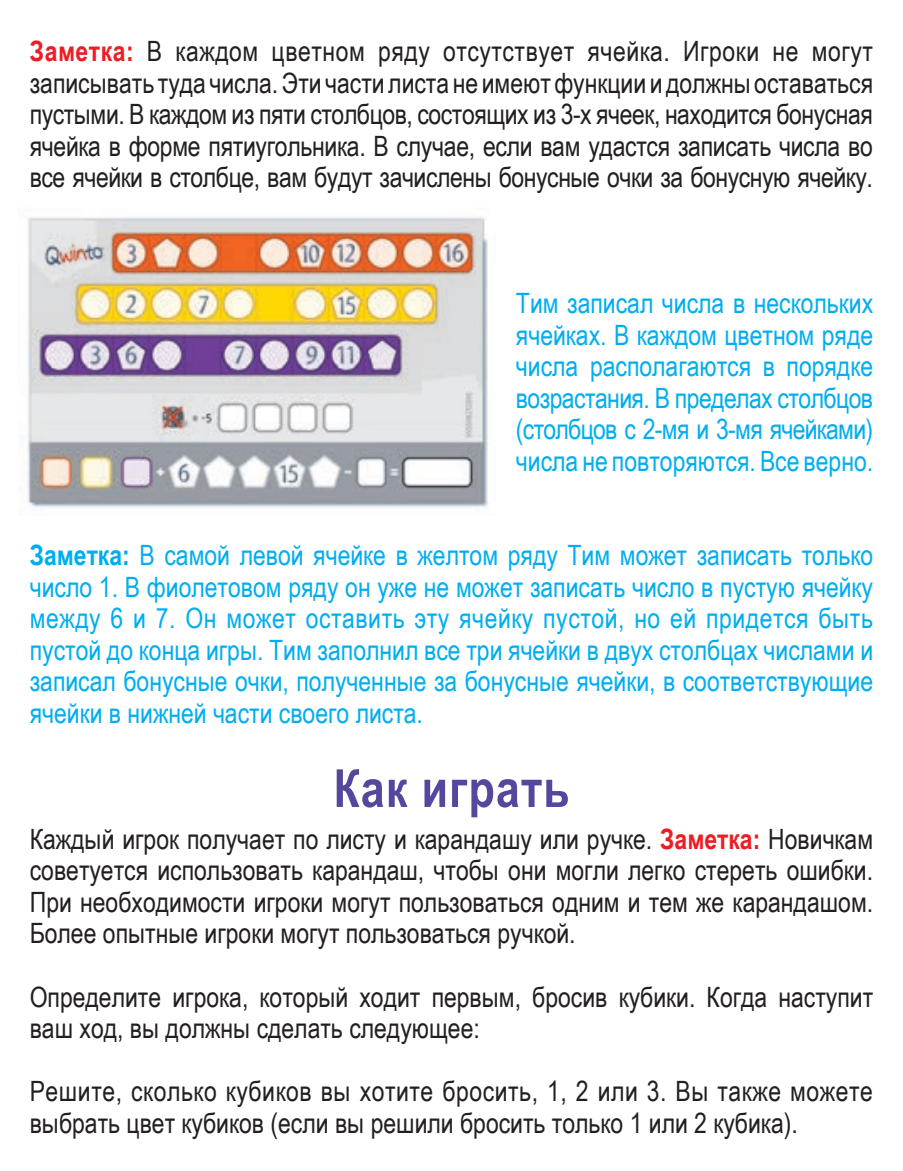
<style>
.page{position:relative;width:903px;height:1171px;background:#fff}
.page>*{position:absolute;margin:0;border:0;box-sizing:border-box;transform-origin:0 0}
.t1{font:700 52.5px "Arial Narrow";letter-spacing:.02em;color:#54479d}
.t2{font:28px/31.5px "Arial Narrow";color:#231f20;text-align:justify}
.t3{font:28px/31.5px "Arial Narrow";color:#00aeef;text-align:justify}
.t4{font:28px "Arial Narrow";letter-spacing:.02em;color:#231f20}
.t5{font:28px "Arial Narrow";letter-spacing:-.02em;color:#00aeef}
.t6{font:28px "Arial Narrow";letter-spacing:-.025em;color:#00aeef}
.s1{font-weight:700;color:#ee1d23}
.s2{font-weight:700}
</style>
<div class="page">
<img style="left:26px;top:217px;width:462px;height:293px">
<p class="t4" style="left:30px;top:31px;width:845px"><span class="s1">Заметка:</span> В каждом цветном ряду отсутствует ячейка. Игроки не могут</p>
<p class="t2" style="left:30px;top:66px;width:845px">записывать туда числа. Эти части листа не имеют функции и должны оставаться пустыми. В каждом из пяти столбцов, состоящих из 3-х ячеек, находится бонусная ячейка в форме пятиугольника. В случае, если вам удастся записать числа во все ячейки в столбце, вам будут зачислены бонусные очки за бонусную ячейку.</p>
<p class="t3" style="left:516px;top:287px;width:359px">Тим записал числа в нескольких ячейках. В каждом цветном ряде числа располагаются в порядке</p>
<p class="t5" style="left:516px;top:377px;width:359px">возрастания. В пределах столбцов</p>
<p class="t6" style="left:516px;top:409px;width:359px">(столбцов с 2-мя и 3-мя ячейками)</p>
<p class="t3" style="left:516px;top:444px;width:359px">числа не повторяются. Все верно.</p>
<p class="t3" style="left:30px;top:539px;width:845px"><span class="s2">Заметка:</span> В самой левой ячейке в желтом ряду Тим может записать только число 1. В фиолетовом ряду он уже не может записать число в пустую ячейку между 6 и 7. Он может оставить эту ячейку пустой, но ей придется быть пустой до конца игры. Тим заполнил все три ячейки в двух столбцах числами и записал бонусные очки, полученные за бонусные ячейки, в соответствующие ячейки в нижней части своего листа.</p>
<p class="t1" style="left:333px;top:749px;width:238px">Как играть</p>
<p class="t2" style="left:30px;top:822px;width:845px">Каждый игрок получает по листу и карандашу или ручке. <span class="s1">Заметка:</span> Новичкам советуется использовать карандаш, чтобы они могли легко стереть ошибки.<br>При необходимости игроки могут пользоваться одним и тем же карандашом.<br>Более опытные игроки могут пользоваться ручкой.</p>
<p class="t2" style="left:30px;top:980px;width:845px">Определите игрока, который ходит первым, бросив кубики. Когда наступит</p>
<p class="t2" style="left:30px;top:1011px;width:452px">ваш ход, вы должны сделать следующее:</p>
<p class="t4" style="left:30px;top:1070px;width:845px">Решите, сколько кубиков вы хотите бросить, 1, 2 или 3. Вы также можете</p>
<p class="t2" style="left:30px;top:1106px;width:769px">выбрать цвет кубиков (если вы решили бросить только 1 или 2 кубика).</p>
</div>
